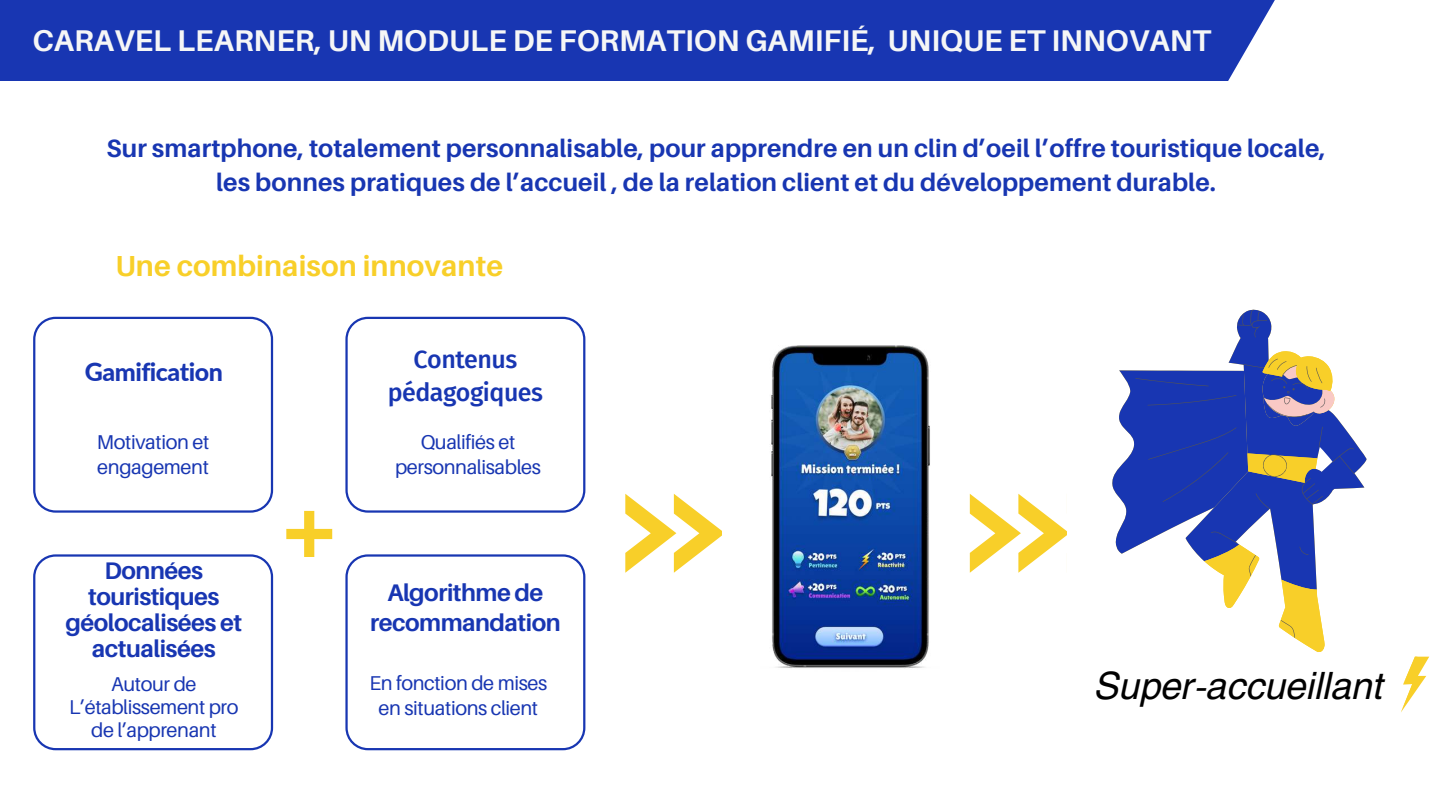
<style>
.page{position:relative;width:1440px;height:810px;background:#fff}
.page>*{position:absolute;margin:0;border:0;box-sizing:border-box;transform-origin:0 0}
.t1{font:700 90px "Helios";color:#f8cf29}
.t2{font:italic 37.3px "Helios";color:#000}
.t3{font:700 30px "Aileron";color:#f5f6f6}
.t4{font:700 29px "Aileron";letter-spacing:.005em;color:#f8cf29}
.t5{font:700 25px/34.5px "Aileron";letter-spacing:.005em;color:#1836b2;text-align:center}
.t6{font:500 25px/32.2px "Fira Sans";letter-spacing:-.02em;color:#1836b2;text-align:center}
.t7{font:800 25px "Lato";letter-spacing:-.02em;color:#1836b2}
.t8{font:700 24px/26.2px "Aileron";letter-spacing:-.02em;color:#1836b2;text-align:center}
.t9{font:20px/25.5px "Aileron";letter-spacing:-.02em;color:#1836b2;text-align:center}
</style>
<div class="page">
<svg style="left:1252px;top:309px;width:115px;height:180px"></svg>
<svg style="left:1112px;top:370px;width:213px;height:282px"></svg>
<svg style="left:1135px;top:310px;width:220px;height:328px"></svg>
<svg style="left:1401px;top:657px;width:28px;height:55px"></svg>
<img style="left:771px;top:346px;width:159px;height:323px">
<svg style="left:970px;top:494px;width:96px;height:78px"></svg>
<svg style="left:345px;top:554px;width:240px;height:196px"></svg>
<svg style="left:33px;top:554px;width:240px;height:196px"></svg>
<svg style="left:345px;top:317px;width:240px;height:196px"></svg>
<div style="left:0;top:0;width:1401px;height:81px;background:#1836b2"></div>
<svg style="left:33px;top:317px;width:240px;height:196px"></svg>
<svg style="left:625px;top:494px;width:97px;height:78px"></svg>
<p class="t3" style="left:32px;top:22px;width:1180px">CARAVEL LEARNER, UN MODULE DE FORMATION GAMIFIÉ, UNIQUE ET INNOVANT</p>
<p class="t5" style="left:106px;top:130px;width:1221px">Sur smartphone, totalement personnalisable, pour apprendre en un clin d’oeil l’offre touristique locale, les bonnes pratiques de l’accueil , de la relation client et du développement durable.</p>
<p class="t4" style="left:115px;top:248px;width:389px">Une combinaison innovante</p>
<p class="t7" style="left:85px;top:357px;width:139px">Gamification</p>
<p class="t6" style="left:388px;top:344px;width:157px">Contenus pédagogiques</p>
<p class="t9" style="left:97px;top:429px;width:114px;text-align:left">Motivation et engagement</p>
<p class="t9" style="left:395px;top:429px;width:147px">Qualifiés et personnalisables</p>
<p class="t8" style="left:66px;top:557px;width:178px">Données touristiques géolocalisées et actualisées</p>
<h1 class="t1" style="left:283px;top:468px;width:55px">+</h1>
<p class="t8" style="left:370px;top:576px;width:192px;line-height:30.8px">Algorithme de recommandation</p>
<p class="t9" style="left:69px;top:672px;width:171px;line-height:23.2px">Autour de<br>L’établissement pro de l’apprenant</p>
<p class="t9" style="left:369px;top:670px;width:179px">En fonction de mises en situations client</p>
<h2 class="t2" style="left:1095px;top:662px;width:291px">Super-accueillant</h2>
</div>
